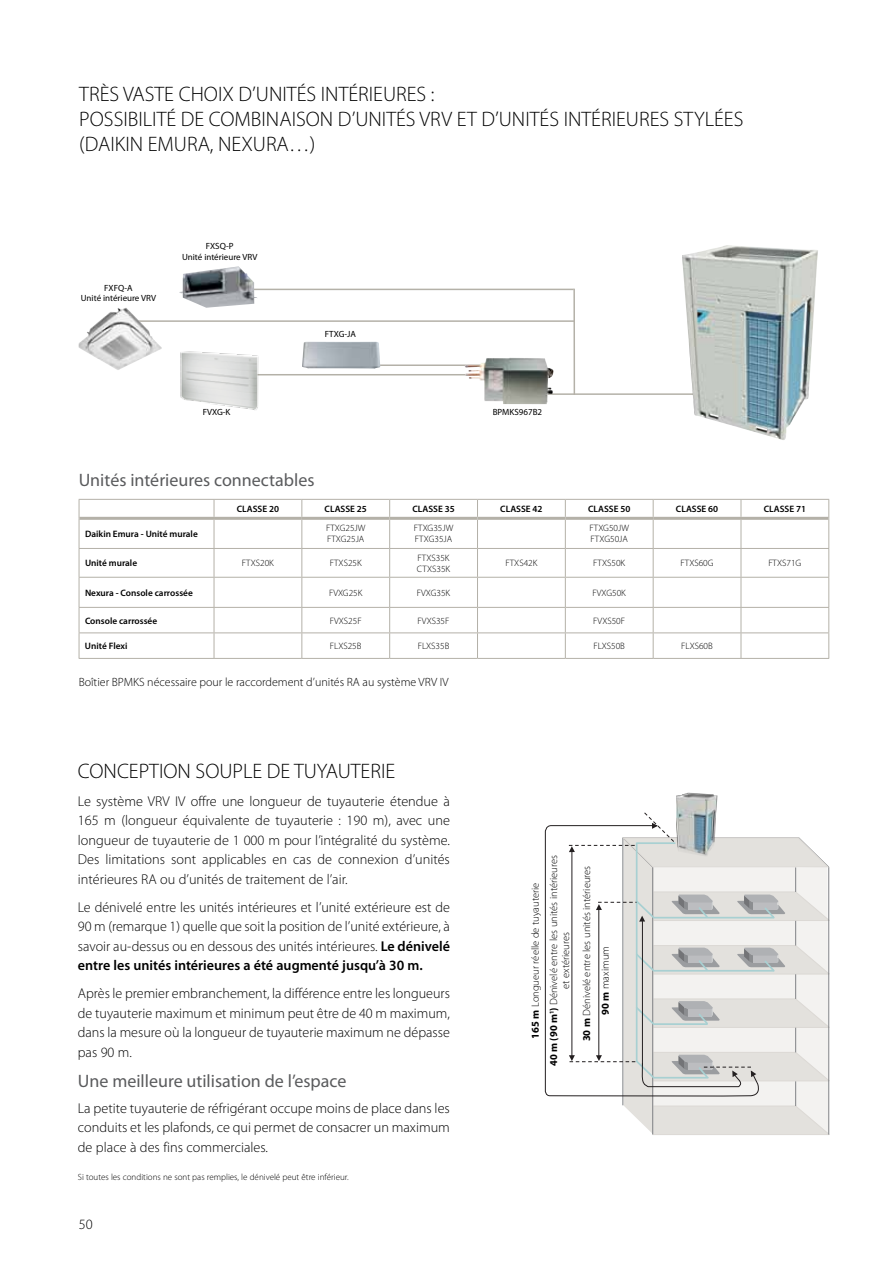
<style>
.page{position:relative;width:893px;height:1263px;background:#fff}
.page>*{position:absolute;margin:0;border:0;box-sizing:border-box;transform-origin:0 0}
.t1{font:300 21px/25.2px "Myriad Pro";color:#000}
.t2{font:18px "Myriad Pro";color:#5a5b5d}
.t3{font:300 14.25px/19.5px "Myriad Pro";color:#000;text-align:justify}
.t4{font:300 12px "Myriad Pro";color:#000}
.t5{font:300 10.5px/18.5px "Myriad Pro";color:#000;text-align:center}
.t6{font:300 9.3px/11.1px "Myriad Pro";color:#000}
.t7{font:600 9.3px "Myriad Pro";color:#000}
.t8{font:9px/10.5px "Myriad Pro";color:#000;text-align:center}
.t9{font:300 9px "Myriad Pro";color:#000}
.s1{font-weight:600}
.s2{font-weight:700}
</style>
<div class="page">
<hr style="left:573px;top:289px;width:2px;height:106px;background:#b4b1a8">
<hr style="left:548px;top:393px;width:177px;height:2px;background:#b4b1a8">
<hr style="left:379px;top:364px;width:151px;height:2px;background:#b4b1a8">
<hr style="left:234px;top:374px;width:274px;height:1px;background:#b4b1a8">
<img style="left:302px;top:342px;width:78px;height:27px">
<img style="left:180px;top:351px;width:84px;height:59px">
<hr style="left:234px;top:289px;width:340px;height:1px;background:#b4b1a8">
<hr style="left:131px;top:320px;width:443px;height:2px;background:#b4b1a8">
<img style="left:180px;top:266px;width:77px;height:42px">
<img style="left:108px;top:308px;width:18px;height:6px">
<svg style="left:489px;top:358px;width:21px;height:1px"></svg>
<img style="left:682px;top:245px;width:136px;height:195px">
<hr style="left:79px;top:499px;width:135px;height:1px;background:#b4b1a8">
<svg style="left:79px;top:500px;width:1px;height:17px"></svg>
<hr style="left:214px;top:499px;width:88px;height:1px;background:#b4b1a8">
<hr style="left:302px;top:499px;width:88px;height:1px;background:#b4b1a8">
<hr style="left:390px;top:499px;width:87px;height:1px;background:#b4b1a8">
<hr style="left:477px;top:499px;width:88px;height:1px;background:#b4b1a8">
<hr style="left:565px;top:499px;width:88px;height:1px;background:#b4b1a8">
<hr style="left:653px;top:499px;width:88px;height:1px;background:#b4b1a8">
<hr style="left:741px;top:499px;width:88px;height:1px;background:#b4b1a8">
<svg style="left:828px;top:500px;width:1px;height:18px"></svg>
<hr style="left:79px;top:518px;width:1px;height:30px;background:#b4b1a8">
<hr style="left:828px;top:518px;width:1px;height:30px;background:#b4b1a8">
<hr style="left:79px;top:548px;width:135px;height:1px;background:#b4b1a8">
<hr style="left:214px;top:548px;width:88px;height:1px;background:#b4b1a8">
<hr style="left:302px;top:548px;width:88px;height:1px;background:#b4b1a8">
<hr style="left:390px;top:548px;width:87px;height:1px;background:#b4b1a8">
<hr style="left:477px;top:548px;width:88px;height:1px;background:#b4b1a8">
<hr style="left:565px;top:548px;width:88px;height:1px;background:#b4b1a8">
<hr style="left:653px;top:548px;width:88px;height:1px;background:#b4b1a8">
<hr style="left:741px;top:548px;width:88px;height:1px;background:#b4b1a8">
<hr style="left:79px;top:577px;width:135px;height:1px;background:#b4b1a8">
<hr style="left:214px;top:577px;width:88px;height:1px;background:#b4b1a8">
<hr style="left:302px;top:577px;width:88px;height:1px;background:#b4b1a8">
<hr style="left:390px;top:577px;width:87px;height:1px;background:#b4b1a8">
<hr style="left:477px;top:577px;width:88px;height:1px;background:#b4b1a8">
<hr style="left:565px;top:577px;width:88px;height:1px;background:#b4b1a8">
<hr style="left:653px;top:577px;width:88px;height:1px;background:#b4b1a8">
<hr style="left:741px;top:577px;width:88px;height:1px;background:#b4b1a8">
<hr style="left:79px;top:607px;width:135px;height:1px;background:#b4b1a8">
<hr style="left:214px;top:607px;width:88px;height:1px;background:#b4b1a8">
<hr style="left:302px;top:607px;width:88px;height:1px;background:#b4b1a8">
<hr style="left:390px;top:607px;width:87px;height:1px;background:#b4b1a8">
<hr style="left:477px;top:607px;width:88px;height:1px;background:#b4b1a8">
<hr style="left:565px;top:607px;width:88px;height:1px;background:#b4b1a8">
<hr style="left:653px;top:607px;width:88px;height:1px;background:#b4b1a8">
<hr style="left:741px;top:607px;width:88px;height:1px;background:#b4b1a8">
<hr style="left:79px;top:632px;width:135px;height:1px;background:#b4b1a8">
<svg style="left:79px;top:549px;width:1px;height:109px"></svg>
<hr style="left:214px;top:632px;width:88px;height:1px;background:#b4b1a8">
<svg style="left:214px;top:500px;width:1px;height:158px"></svg>
<hr style="left:302px;top:632px;width:88px;height:1px;background:#b4b1a8">
<svg style="left:301px;top:500px;width:1px;height:158px"></svg>
<hr style="left:390px;top:632px;width:87px;height:1px;background:#b4b1a8">
<svg style="left:389px;top:500px;width:1px;height:158px"></svg>
<hr style="left:477px;top:632px;width:88px;height:1px;background:#b4b1a8">
<svg style="left:477px;top:500px;width:1px;height:158px"></svg>
<hr style="left:565px;top:632px;width:88px;height:1px;background:#b4b1a8">
<svg style="left:565px;top:500px;width:1px;height:158px"></svg>
<hr style="left:653px;top:632px;width:88px;height:1px;background:#b4b1a8">
<svg style="left:653px;top:500px;width:1px;height:158px"></svg>
<hr style="left:741px;top:632px;width:88px;height:1px;background:#b4b1a8">
<svg style="left:741px;top:500px;width:1px;height:158px"></svg>
<svg style="left:828px;top:549px;width:1px;height:109px"></svg>
<hr style="left:79px;top:517px;width:135px;height:3px;background:#b4b1a8">
<hr style="left:214px;top:517px;width:88px;height:3px;background:#b4b1a8">
<hr style="left:302px;top:517px;width:88px;height:3px;background:#b4b1a8">
<hr style="left:390px;top:517px;width:87px;height:3px;background:#b4b1a8">
<hr style="left:477px;top:517px;width:88px;height:3px;background:#b4b1a8">
<hr style="left:565px;top:517px;width:88px;height:3px;background:#b4b1a8">
<hr style="left:653px;top:517px;width:88px;height:3px;background:#b4b1a8">
<hr style="left:741px;top:517px;width:87px;height:3px;background:#b4b1a8">
<hr style="left:79px;top:658px;width:135px;height:1px;background:#b4b1a8">
<hr style="left:214px;top:658px;width:88px;height:1px;background:#b4b1a8">
<hr style="left:302px;top:658px;width:88px;height:1px;background:#b4b1a8">
<hr style="left:390px;top:658px;width:87px;height:1px;background:#b4b1a8">
<hr style="left:477px;top:658px;width:88px;height:1px;background:#b4b1a8">
<hr style="left:565px;top:658px;width:88px;height:1px;background:#b4b1a8">
<hr style="left:653px;top:658px;width:88px;height:1px;background:#b4b1a8">
<hr style="left:741px;top:658px;width:88px;height:1px;background:#b4b1a8">
<img style="left:676px;top:792px;width:42px;height:20px">
<svg style="left:545px;top:825px;width:24px;height:271px"></svg>
<svg style="left:569px;top:812px;width:261px;height:323px"></svg>
<h1 class="t1" style="left:79px;top:81px;width:666px">TRÈS VASTE CHOIX D’UNITÉS INTÉRIEURES :<br>POSSIBILITÉ DE COMBINAISON D’UNITÉS VRV ET D’UNITÉS INTÉRIEURES STYLÉES (DAIKIN EMURA, NEXURA…)</h1>
<p class="t8" style="left:81px;top:282px;width:77px">FXFQ-A<br>Unité intérieure VRV</p>
<p class="t8" style="left:182px;top:241px;width:77px">FXSQ-P<br>Unité intérieure VRV</p>
<p class="t8" style="left:325px;top:328px;width:33px">FTXG-JA</p>
<p class="t8" style="left:203px;top:407px;width:29px">FVXG-K</p>
<p class="t2" style="left:79px;top:468px;width:237px">Unités intérieures connectables</p>
<p class="t8" style="left:493px;top:407px;width:51px">BPMKS967B2</p>
<p class="t7" style="left:237px;top:503px;width:44px">CLASSE 20</p>
<p class="t7" style="left:325px;top:503px;width:44px">CLASSE 25</p>
<p class="t7" style="left:412px;top:503px;width:44px">CLASSE 35</p>
<p class="t7" style="left:500px;top:503px;width:44px">CLASSE 42</p>
<p class="t7" style="left:588px;top:503px;width:44px">CLASSE 50</p>
<p class="t7" style="left:676px;top:503px;width:44px">CLASSE 60</p>
<p class="t7" style="left:764px;top:503px;width:44px">CLASSE 71</p>
<p class="t7" style="left:85px;top:528px;width:114px">Daikin Emura - Unité murale</p>
<p class="t6" style="left:326px;top:522px;width:41px">FTXG25JW<br>FTXG25JA</p>
<p class="t6" style="left:414px;top:522px;width:41px">FTXG35JW<br>FTXG35JA</p>
<p class="t6" style="left:589px;top:522px;width:41px">FTXG50JW<br>FTXG50JA</p>
<p class="t7" style="left:85px;top:557px;width:54px">Unité murale</p>
<p class="t6" style="left:242px;top:558px;width:33px">FTXS20K</p>
<p class="t6" style="left:330px;top:558px;width:33px">FTXS25K</p>
<p class="t6" style="left:417px;top:552px;width:35px">FTXS35K<br>CTXS35K</p>
<p class="t6" style="left:505px;top:558px;width:33px">FTXS42K</p>
<p class="t6" style="left:593px;top:558px;width:33px">FTXS50K</p>
<p class="t6" style="left:680px;top:558px;width:35px">FTXS60G</p>
<p class="t6" style="left:768px;top:558px;width:35px">FTXS71G</p>
<p class="t7" style="left:85px;top:587px;width:109px">Nexura - Console carrossée</p>
<p class="t6" style="left:329px;top:587px;width:35px">FVXG25K</p>
<p class="t6" style="left:417px;top:587px;width:35px">FVXG35K</p>
<p class="t6" style="left:592px;top:587px;width:35px">FVXG50K</p>
<p class="t7" style="left:85px;top:615px;width:74px">Console carrossée</p>
<p class="t6" style="left:330px;top:615px;width:33px">FVXS25F</p>
<p class="t6" style="left:418px;top:615px;width:33px">FVXS35F</p>
<p class="t6" style="left:593px;top:615px;width:33px">FVXS50F</p>
<p class="t7" style="left:85px;top:640px;width:44px">Unité Flexi</p>
<p class="t6" style="left:330px;top:640px;width:33px">FLXS25B</p>
<p class="t6" style="left:418px;top:640px;width:33px">FLXS35B</p>
<p class="t6" style="left:593px;top:640px;width:33px">FLXS50B</p>
<p class="t6" style="left:681px;top:640px;width:33px">FLXS60B</p>
<p class="t4" style="left:79px;top:675px;width:371px">Boîtier BPMKS nécessaire pour le raccordement d’unités RA au système VRV IV</p>
<h1 class="t1" style="left:78px;top:758px;width:319px">CONCEPTION SOUPLE DE TUYAUTERIE</h1>
<p class="t3" style="left:78px;top:791px;width:374px">Le système VRV IV offre une longueur de tuyauterie étendue à 165 m (longueur équivalente de tuyauterie : 190 m), avec une longueur de tuyauterie de 1 000 m pour l’intégralité du système.<br>Des limitations sont applicables en cas de connexion d’unités intérieures RA ou d’unités de traitement de l’air.</p>
<p class="t3" style="left:78px;top:897px;width:374px">Le dénivelé entre les unités intérieures et l’unité extérieure est de 90 m (remarque 1) quelle que soit la position de l’unité extérieure, à savoir au-dessus ou en dessous des unités intérieures. <span class="s1">Le dénivelé entre les unités intérieures a été augmenté jusqu’à 30 m.</span></p>
<p class="t3" style="left:78px;top:984px;width:374px">Après le premier embranchement, la différence entre les longueurs de tuyauterie maximum et minimum peut être de 40 m maximum, dans la mesure où la longueur de tuyauterie maximum ne dépasse pas 90 m.</p>
<p class="t2" style="left:78px;top:1070px;width:270px">Une meilleure utilisation de l’espace</p>
<p class="t3" style="left:78px;top:1098px;width:374px">La petite tuyauterie de réfrigérant occupe moins de place dans les conduits et les plafonds, ce qui permet de consacrer un maximum de place à des fins commerciales.</p>
<p class="t9" style="left:78px;top:1171px;width:272px">Si toutes les conditions ne sont pas remplies, le dénivelé peut être inférieur.</p>
<p class="t3" style="left:79px;top:1214px;width:16px">50</p>
<p class="t5" style="left:526px;top:1066px;width:212px;rotate:-90deg"><span class="s2">165 m</span> Longueur réelle de tuyauterie<br><span class="s2">40 m (90 m</span><sup>1</sup><span class="s2">)</span> Dénivelé entre les unités intérieures</p>
<p class="t5" style="left:555px;top:1041px;width:177px;line-height:21.1px;text-align:left;text-indent:53px;rotate:-90deg">et extérieures<br><span class="s2">30 m</span> Dénivelé entre les unités intérieures</p>
<p class="t5" style="left:596px;top:1015px;width:70px;rotate:-90deg"><span class="s2">90 m</span> maximum</p>
</div>
